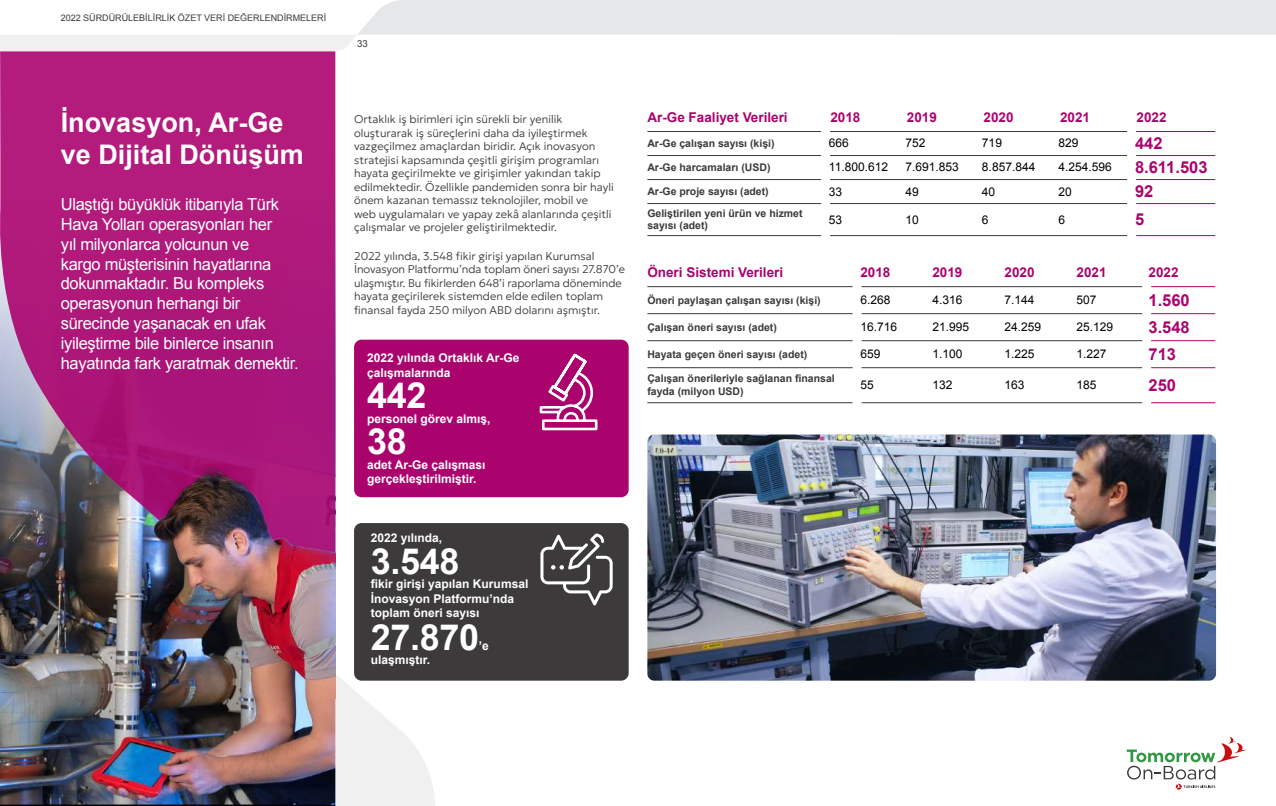
<style>
.page{position:relative;width:1276px;height:806px;background:#fff}
.page>*{position:absolute;margin:0;border:0;box-sizing:border-box;transform-origin:0 0}
.t1{font:700 36px "Arial";letter-spacing:-.01em;color:#fff}
.t2{font:700 27px/32.4px "Arial";color:#fff}
.t3{font:16.5px/19.8px "Arial";letter-spacing:-.02em;color:#fff}
.t4{font:700 16.5px "Arial";color:#ab036e}
.t5{font:700 13.5px "Arial";color:#ab036e}
.t6{font:700 12px/14.4px "Arial";color:#fff}
.t7{font:12px "Arial";color:#000}
.t8{font:200 11.25px/13.5px "Geologica";color:#3c3a3b}
.t9{font:700 10.5px/12.6px "Arial";color:#3c3a3b}
.t10{font:9.75px "Arial";color:#3c3a3b}
.t11{font:9px "Arial";color:#3c3a3b}
</style>
<div class="page">
<img style="left:0;top:673px;width:335px;height:132px">
<svg style="left:335px;top:673px;width:100px;height:133px"></svg>
<svg style="left:0;top:51px;width:335px;height:622px;background:#a02a77"></svg>
<img style="left:135px;top:443px;width:200px;height:255px">
<hr style="left:647px;top:131px;width:174px;height:1px;background:#3c3a3b">
<hr style="left:830px;top:131px;width:297px;height:1px;background:#3c3a3b">
<hr style="left:1136px;top:131px;width:79px;height:1px;background:#ab036e">
<hr style="left:647px;top:155px;width:174px;height:1px;background:#3c3a3b">
<hr style="left:830px;top:155px;width:297px;height:1px;background:#3c3a3b">
<hr style="left:1136px;top:155px;width:79px;height:1px;background:#ab036e">
<hr style="left:647px;top:179px;width:174px;height:1px;background:#3c3a3b">
<hr style="left:830px;top:179px;width:297px;height:1px;background:#3c3a3b">
<hr style="left:1136px;top:179px;width:79px;height:1px;background:#ab036e">
<hr style="left:647px;top:203px;width:174px;height:1px;background:#3c3a3b">
<hr style="left:830px;top:203px;width:297px;height:1px;background:#3c3a3b">
<hr style="left:1136px;top:203px;width:79px;height:1px;background:#ab036e">
<hr style="left:647px;top:235px;width:174px;height:1px;background:#3c3a3b">
<hr style="left:830px;top:235px;width:297px;height:1px;background:#3c3a3b">
<hr style="left:1136px;top:235px;width:79px;height:1px;background:#ab036e">
<hr style="left:647px;top:286px;width:205px;height:1px;background:#3c3a3b">
<hr style="left:861px;top:286px;width:281px;height:1px;background:#3c3a3b">
<hr style="left:1151px;top:286px;width:64px;height:1px;background:#ab036e">
<hr style="left:647px;top:313px;width:205px;height:1px;background:#3c3a3b">
<hr style="left:861px;top:313px;width:281px;height:1px;background:#3c3a3b">
<hr style="left:1151px;top:313px;width:64px;height:1px;background:#ab036e">
<hr style="left:647px;top:340px;width:205px;height:1px;background:#3c3a3b">
<hr style="left:861px;top:340px;width:281px;height:1px;background:#3c3a3b">
<hr style="left:1151px;top:340px;width:64px;height:1px;background:#ab036e">
<hr style="left:647px;top:367px;width:205px;height:1px;background:#3c3a3b">
<hr style="left:861px;top:367px;width:281px;height:1px;background:#3c3a3b">
<hr style="left:1151px;top:367px;width:64px;height:1px;background:#ab036e">
<hr style="left:647px;top:402px;width:205px;height:1px;background:#3c3a3b">
<hr style="left:861px;top:402px;width:281px;height:1px;background:#3c3a3b">
<hr style="left:1151px;top:402px;width:64px;height:1px;background:#ab036e">
<img style="left:647px;top:434px;width:569px;height:246px">
<div style="left:354px;top:339px;width:274px;height:158px;background:#ab036e;border-radius:8px"></div>
<svg style="left:539px;top:353px;width:59px;height:78px"></svg>
<div style="left:354px;top:523px;width:274px;height:157px;background:#3c3a3b;border-radius:8px"></div>
<svg style="left:540px;top:533px;width:72px;height:72px"></svg>
<svg style="left:0;top:0;width:1276px;height:51px"></svg>
<svg style="left:1126px;top:737px;width:120px;height:52px"></svg>
<p class="t11" style="left:61px;top:12px;width:267px">2022 SÜRDÜRÜLEBİLİRLİK ÖZET VERİ DEĞERLENDİRMELERİ</p>
<h2 class="t2" style="left:61px;top:107px;width:245px">İnovasyon, Ar-Ge ve Dijital Dönüşüm</h2>
<p class="t3" style="left:61px;top:194px;width:239px">Ulaştığı büyüklük itibarıyla Türk<br>Hava Yolları operasyonları her<br>yıl milyonlarca yolcunun ve<br>kargo müşterisinin hayatlarına dokunmaktadır. Bu kompleks operasyonun herhangi bir sürecinde yaşanacak en ufak iyileştirme bile binlerce insanın hayatında fark yaratmak demektir.</p>
<p class="t10" style="left:357px;top:37px;width:12px">33</p>
<p class="t8" style="left:354px;top:111px;width:261px">Ortaklık iş birimleri için sürekli bir yenilik oluşturarak iş süreçlerini daha da iyileştirmek vazgeçilmez amaçlardan biridir. Açık inovasyon stratejisi kapsamında çeşitli girişim programları hayata geçirilmekte ve girişimler yakından takip edilmektedir. Özellikle pandemiden sonra bir hayli önem kazanan temassız teknolojiler, mobil ve<br>web uygulamaları ve yapay zekâ alanlarında çeşitli çalışmalar ve projeler geliştirilmektedir.</p>
<p class="t8" style="left:354px;top:248px;width:272px">2022 yılında, 3.548 fikir girişi yapılan Kurumsal İnovasyon Platformu’nda toplam öneri sayısı 27.870’e ulaşmıştır. Bu fikirlerden 648’i raporlama döneminde hayata geçirilerek sistemden elde edilen toplam finansal fayda 250 milyon ABD dolarını aşmıştır.</p>
<p class="t6" style="left:367px;top:351px;width:154px">2022 yılında Ortaklık Ar-Ge çalışmalarında</p>
<h1 class="t1" style="left:367px;top:372px;width:61px">442</h1>
<p class="t6" style="left:367px;top:412px;width:125px">personel görev almış,</p>
<h1 class="t1" style="left:367px;top:418px;width:41px">38</h1>
<p class="t6" style="left:367px;top:457px;width:120px">adet Ar-Ge çalışması gerçekleştirilmiştir.</p>
<p class="t6" style="left:371px;top:531px;width:73px">2022 yılında,</p>
<h1 class="t1" style="left:371px;top:537px;width:90px">3.548</h1>
<p class="t6" style="left:371px;top:577px;width:159px">fikir girişi yapılan Kurumsal<br>İnovasyon Platformu’nda toplam öneri sayısı</p>
<h1 class="t1" style="left:371px;top:613px;width:110px">27.870</h1>
<p class="t6" style="left:479px;top:639px;width:12px">’e</p>
<p class="t6" style="left:371px;top:653px;width:61px">ulaşmıştır.</p>
<p class="t5" style="left:647px;top:108px;width:142px">Ar-Ge Faaliyet Verileri</p>
<p class="t5" style="left:830px;top:108px;width:32px">2018</p>
<p class="t5" style="left:907px;top:108px;width:32px">2019</p>
<p class="t5" style="left:983px;top:108px;width:32px">2020</p>
<p class="t5" style="left:1060px;top:108px;width:32px">2021</p>
<p class="t5" style="left:1136px;top:108px;width:32px">2022</p>
<p class="t9" style="left:647px;top:137px;width:129px">Ar-Ge çalışan sayısı (kişi)</p>
<p class="t7" style="left:829px;top:135px;width:22px">666</p>
<p class="t7" style="left:905px;top:135px;width:22px">752</p>
<p class="t7" style="left:982px;top:135px;width:22px">719</p>
<p class="t7" style="left:1058px;top:135px;width:22px">829</p>
<h3 class="t4" style="left:1135px;top:132px;width:29px">442</h3>
<p class="t9" style="left:647px;top:161px;width:125px">Ar-Ge harcamaları (USD)</p>
<p class="t7" style="left:829px;top:159px;width:61px">11.800.612</p>
<p class="t7" style="left:905px;top:159px;width:55px">7.691.853</p>
<p class="t7" style="left:982px;top:159px;width:55px">8.857.844</p>
<p class="t7" style="left:1058px;top:159px;width:55px">4.254.596</p>
<h3 class="t4" style="left:1135px;top:156px;width:74px">8.611.503</h3>
<p class="t9" style="left:647px;top:185px;width:123px">Ar-Ge proje sayısı (adet)</p>
<p class="t7" style="left:829px;top:183px;width:15px">33</p>
<p class="t7" style="left:905px;top:183px;width:15px">49</p>
<p class="t7" style="left:982px;top:183px;width:15px">40</p>
<p class="t7" style="left:1058px;top:183px;width:15px">20</p>
<h3 class="t4" style="left:1135px;top:180px;width:20px">92</h3>
<p class="t9" style="left:647px;top:207px;width:157px">Geliştirilen yeni ürün ve hizmet sayısı (adet)</p>
<p class="t7" style="left:829px;top:211px;width:15px">53</p>
<p class="t7" style="left:905px;top:211px;width:15px">10</p>
<p class="t7" style="left:982px;top:211px;width:8px">6</p>
<p class="t7" style="left:1058px;top:211px;width:8px">6</p>
<h3 class="t4" style="left:1135px;top:208px;width:11px">5</h3>
<p class="t5" style="left:647px;top:263px;width:137px">Öneri Sistemi Verileri</p>
<p class="t5" style="left:860px;top:263px;width:32px">2018</p>
<p class="t5" style="left:932px;top:263px;width:32px">2019</p>
<p class="t5" style="left:1004px;top:263px;width:32px">2020</p>
<p class="t5" style="left:1076px;top:263px;width:32px">2021</p>
<p class="t5" style="left:1148px;top:263px;width:32px">2022</p>
<p class="t9" style="left:647px;top:294px;width:175px">Öneri paylaşan çalışan sayısı (kişi)</p>
<p class="t7" style="left:860px;top:292px;width:32px">6.268</p>
<p class="t7" style="left:932px;top:292px;width:32px">4.316</p>
<p class="t7" style="left:1004px;top:292px;width:32px">7.144</p>
<p class="t7" style="left:1076px;top:292px;width:22px">507</p>
<h3 class="t4" style="left:1148px;top:289px;width:43px">1.560</h3>
<p class="t9" style="left:647px;top:321px;width:131px">Çalışan öneri sayısı (adet)</p>
<p class="t7" style="left:860px;top:319px;width:38px">16.716</p>
<p class="t7" style="left:932px;top:319px;width:38px">21.995</p>
<p class="t7" style="left:1004px;top:319px;width:38px">24.259</p>
<p class="t7" style="left:1076px;top:319px;width:38px">25.129</p>
<h3 class="t4" style="left:1148px;top:316px;width:43px">3.548</h3>
<p class="t9" style="left:647px;top:348px;width:161px">Hayata geçen öneri sayısı (adet)</p>
<p class="t7" style="left:860px;top:346px;width:22px">659</p>
<p class="t7" style="left:932px;top:346px;width:32px">1.100</p>
<p class="t7" style="left:1004px;top:346px;width:32px">1.225</p>
<p class="t7" style="left:1076px;top:346px;width:32px">1.227</p>
<h3 class="t4" style="left:1148px;top:343px;width:29px">713</h3>
<p class="t9" style="left:647px;top:373px;width:189px">Çalışan önerileriyle sağlanan finansal fayda (milyon USD)</p>
<p class="t7" style="left:860px;top:377px;width:15px">55</p>
<p class="t7" style="left:932px;top:377px;width:22px">132</p>
<p class="t7" style="left:1004px;top:377px;width:22px">163</p>
<p class="t7" style="left:1076px;top:377px;width:22px">185</p>
<h3 class="t4" style="left:1148px;top:374px;width:29px">250</h3>
</div>
